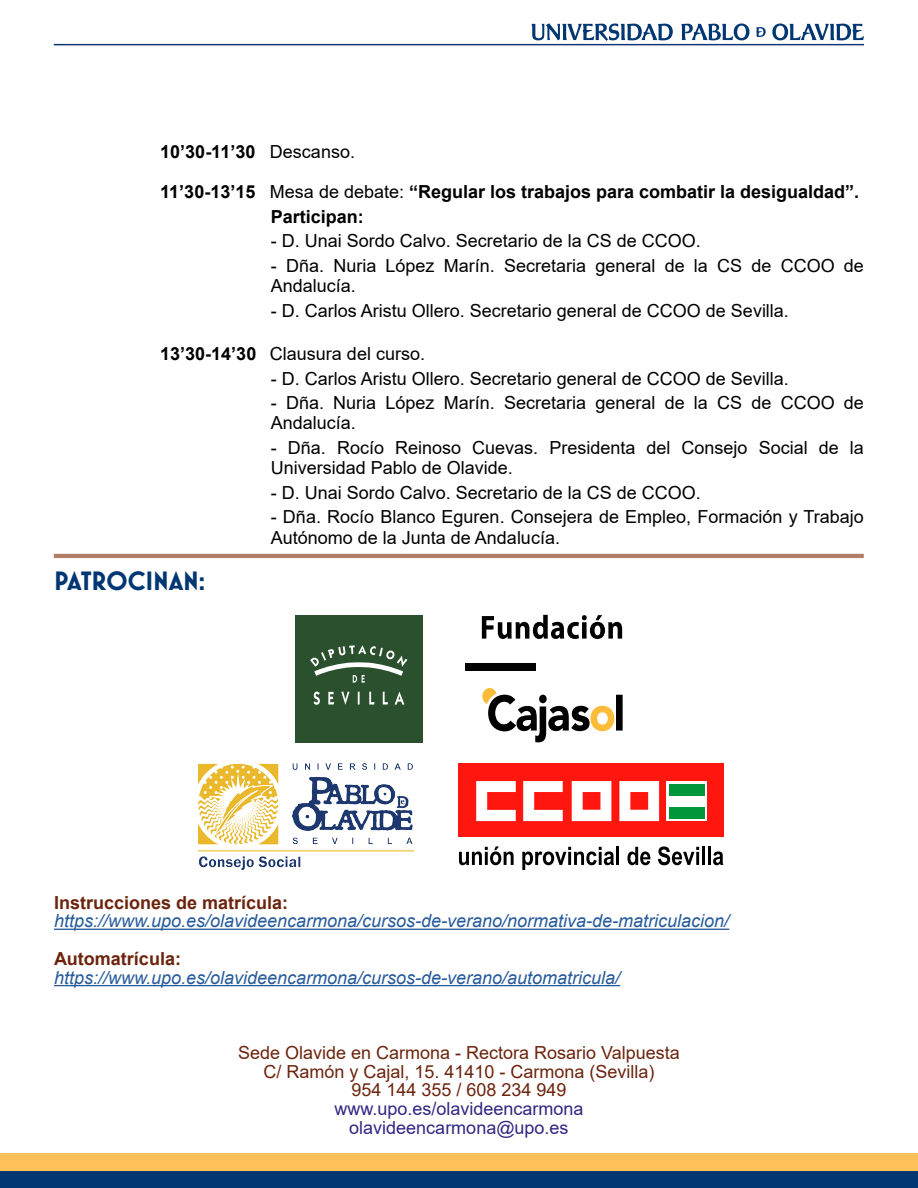
<style>
.page{position:relative;width:918px;height:1188px;background:#fff}
.page>*{position:absolute;margin:0;border:0;box-sizing:border-box;transform-origin:0 0}
.t1{font:700 27px "Mostra Nuova";color:#003671}
.t2{font:18px/20.2px "Arial";color:#000}
.t3{font:italic 18px "Arial";color:#275b9b}
.t4{font:18px/18.8px "Arial";color:#6c240d;text-align:center}
.t5{font:700 18px/24.6px "Arial";color:#000}
.t6{font:18px/18.8px "Arial";color:#312783;text-align:center}
.t7{font:700 18px "Arial";color:#6c240d}
.s1{font-weight:400}
.s2{font-weight:700}
</style>
<div class="page">
<svg style="left:531px;top:23px;width:142px;height:18px"></svg>
<svg style="left:681px;top:24px;width:68px;height:16px"></svg>
<svg style="left:772px;top:24px;width:92px;height:16px"></svg>
<svg style="left:756px;top:27px;width:10px;height:10px"></svg>
<hr style="left:54px;top:44px;width:810px;height:1px;background:#003671">
<hr style="left:54px;top:929px;width:675px;height:1px;background:#275b9b">
<hr style="left:54px;top:985px;width:566px;height:1px;background:#275b9b">
<hr style="left:54px;top:554px;width:810px;height:4px;background:#b27e67">
<div style="left:459px;top:764px;width:265px;height:73px;background:#ff170f"></div>
<svg style="left:523px;top:781px;width:40px;height:40px"></svg>
<svg style="left:572px;top:781px;width:39px;height:40px"></svg>
<svg style="left:476px;top:781px;width:40px;height:40px"></svg>
<svg style="left:619px;top:781px;width:40px;height:40px"></svg>
<div style="left:667px;top:781px;width:40px;height:40px;background:#fefefe"></div>
<div style="left:669px;top:784px;width:35px;height:12px;background:#00973a"></div>
<div style="left:669px;top:807px;width:35px;height:12px;background:#00973a"></div>
<svg style="left:459px;top:846px;width:55px;height:19px"></svg>
<svg style="left:522px;top:847px;width:92px;height:23px"></svg>
<hr style="left:616px;top:847px;width:3px;height:18px;background:#000">
<svg style="left:627px;top:847px;width:23px;height:18px"></svg>
<svg style="left:658px;top:846px;width:41px;height:19px"></svg>
<hr style="left:702px;top:847px;width:3px;height:18px;background:#000">
<hr style="left:708px;top:847px;width:3px;height:18px;background:#000">
<svg style="left:713px;top:852px;width:10px;height:13px"></svg>
<img style="left:198px;top:764px;width:216px;height:106px">
<svg style="left:482px;top:688px;width:141px;height:54px"></svg>
<div style="left:465px;top:663px;width:70px;height:8px;background:#000"></div>
<svg style="left:482px;top:615px;width:140px;height:24px"></svg>
<div style="left:295px;top:615px;width:128px;height:127px;background:#2a502e"></div>
<svg style="left:314px;top:692px;width:6px;height:13px"></svg>
<svg style="left:328px;top:692px;width:6px;height:13px"></svg>
<svg style="left:341px;top:692px;width:9px;height:13px"></svg>
<svg style="left:358px;top:692px;width:2px;height:13px"></svg>
<svg style="left:369px;top:692px;width:6px;height:13px"></svg>
<svg style="left:383px;top:692px;width:5px;height:13px"></svg>
<svg style="left:395px;top:692px;width:9px;height:13px"></svg>
<svg style="left:310px;top:645px;width:97px;height:38px"></svg>
<div style="left:0;top:1171px;width:918px;height:17px;background:#003671"></div>
<div style="left:0;top:1154px;width:918px;height:17px;background:#fcc159"></div>
<p class="t5" style="left:160px;top:139px;width:196px">10’30-11’30 <span class="s1">Descanso.</span></p>
<p class="t5" style="left:271px;top:180px;width:590px;text-indent:-111px">11’30-13’15 <span class="s1">Mesa de debate:</span> “Regular los trabajos para combatir la desigualdad”.<br>Participan:</p>
<p class="t2" style="left:271px;top:231px;width:432px">- D. Unai Sordo Calvo. Secretario de la CS de CCOO.</p>
<p class="t2" style="left:271px;top:255px;width:595px">- Dña. Nuria López Marín. Secretaria general de la CS de CCOO de<br>Andalucía.</p>
<p class="t2" style="left:271px;top:300px;width:520px">- D. Carlos Aristu Ollero. Secretario general de CCOO de Sevilla.</p>
<p class="t2" style="left:160px;top:343px;width:266px"><span class="s2">13’30-14’30</span> Clausura del curso.</p>
<p class="t2" style="left:271px;top:368px;width:520px">- D. Carlos Aristu Ollero. Secretario general de CCOO de Sevilla.</p>
<p class="t2" style="left:271px;top:392px;width:595px">- Dña. Nuria López Marín. Secretaria general de la CS de CCOO de<br>Andalucía.</p>
<p class="t2" style="left:271px;top:437px;width:595px">- Dña. Rocío Reinoso Cuevas. Presidenta del Consejo Social de la<br>Universidad Pablo de Olavide.</p>
<p class="t2" style="left:271px;top:482px;width:432px">- D. Unai Sordo Calvo. Secretario de la CS de CCOO.</p>
<p class="t2" style="left:271px;top:507px;width:595px">- Dña. Rocío Blanco Eguren. Consejera de Empleo, Formación y Trabajo<br>Autónomo de la Junta de Andalucía.</p>
<h1 class="t1" style="left:54px;top:565px;width:153px">PATROCINAN:</h1>
<p class="t7" style="left:54px;top:890px;width:236px">Instrucciones de matrícula:</p>
<p class="t3" style="left:54px;top:909px;width:677px">https://www.upo.es/olavideencarmona/cursos-de-verano/normativa-de-matriculacion/</p>
<p class="t7" style="left:54px;top:946px;width:129px">Automatrícula:</p>
<p class="t3" style="left:54px;top:966px;width:568px">https://www.upo.es/olavideencarmona/cursos-de-verano/automatricula/</p>
<p class="t4" style="left:238px;top:1043px;width:443px">Sede Olavide en Carmona - Rectora Rosario Valpuesta<br>C/ Ramón y Cajal, 15. 41410 - Carmona (Sevilla)<br>954 144 355 / 608 234 949</p>
<p class="t6" style="left:334px;top:1099px;width:251px">www.upo.es/olavideencarmona olavideencarmona@upo.es</p>
</div>
